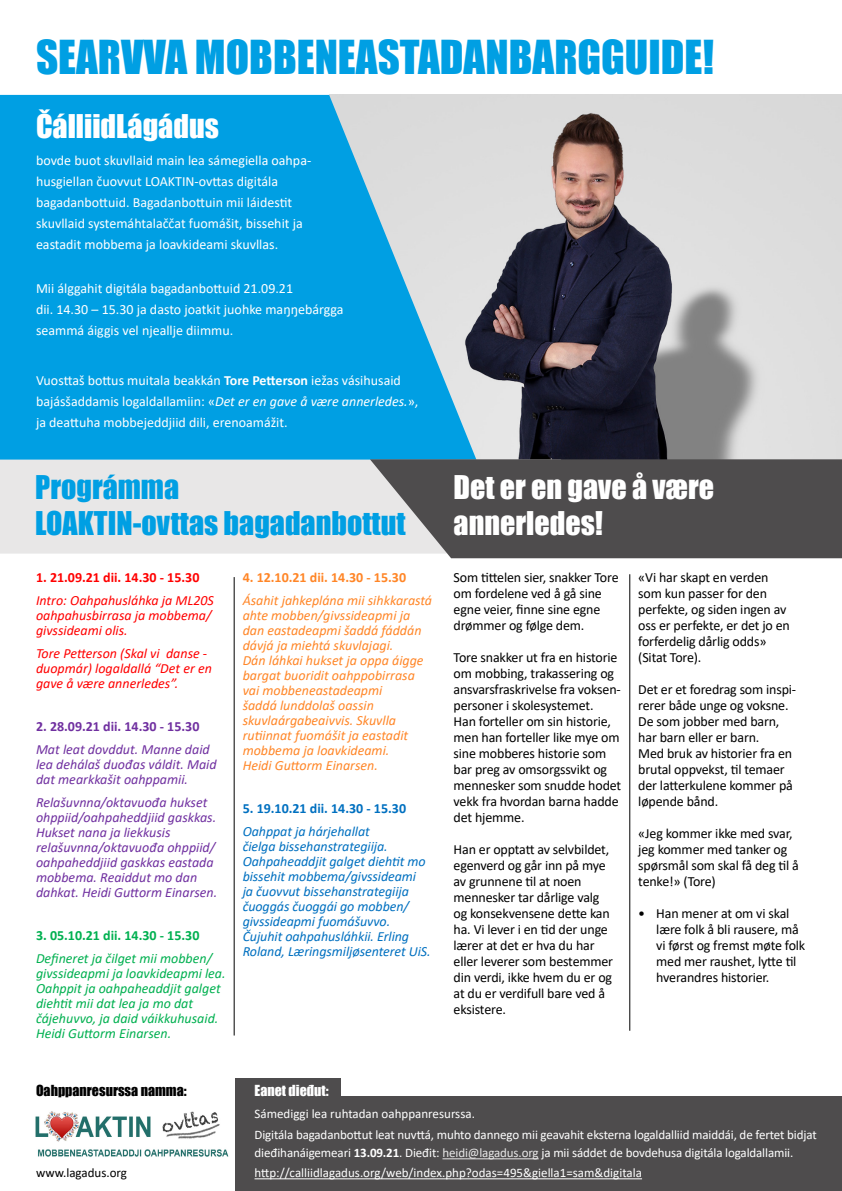
<style>
.page{position:relative;width:842px;height:1191px;background:#fff}
.page>*{position:absolute;margin:0;border:0;box-sizing:border-box;transform-origin:0 0}
.t1{font:43px "Impact";color:#009fe3}
.t2{font:30px/36px "Impact";color:#fff}
.t3{font:30px/36px "Impact";color:#009fe3}
.t4{font:14px/16px "Calibri";letter-spacing:-.01em;color:#000}
.t5{font:14px/21px "Calibri";color:#fff}
.t6{font:italic 14px/15px "Calibri";color:#ff8627}
.t7{font:italic 14px/15px "Calibri";color:#7030a0}
.t8{font:italic 14px/15px "Calibri";letter-spacing:-.005em;color:#0070c0}
.t9{font:italic 14px/15px "Calibri";color:#00b050}
.t10{font:italic 14px/15px "Calibri";color:#f00}
.t11{font:700 14px "Calibri";color:#f00}
.t12{font:700 14px "Calibri";color:#7030a0}
.t13{font:700 14px "Calibri";color:#00b050}
.t14{font:700 14px "Calibri";color:#ff8627}
.t15{font:700 14px "Calibri";color:#0070c0}
.t16{font:14px "Impact";color:#000}
.t17{font:14px "Impact";color:#fff}
.t18{font:13px/18px "Calibri";letter-spacing:-.01em;color:#fff}
.t19{font:13px "Calibri";color:#000}
.s1{font-weight:700}
.s2{font-style:italic}
.s3{color:#e8e7e7}
</style>
<div class="page">
<div style="left:164px;top:1096px;width:678px;height:94px;background:#4e4c4d"></div>
<div style="left:234px;top:1079px;width:107px;height:112px;background:#4e4c4d"></div>
<img style="left:493px;top:95px;width:349px;height:364px">
<svg style="left:0;top:95px;width:493px;height:364px;background:#27a8e0"></svg>
<div style="left:0;top:459px;width:370px;height:94px;background:#e8e7e7"></div>
<svg style="left:370px;top:459px;width:472px;height:99px;background:#5b595a"></svg>
<hr style="left:629px;top:574px;width:1px;height:456px;background:#000">
<hr style="left:234px;top:577px;width:1px;height:458px;background:#000">
<hr style="left:442px;top:1158px;width:97px;height:1px;background:#e8e7e7">
<div style="left:0;top:1079px;width:234px;height:112px;background:#fff"></div>
<img style="left:35px;top:1111px;width:194px;height:46px">
<hr style="left:255px;top:1178px;width:387px;height:1px;background:#fff">
<h1 class="t1" style="left:36px;top:23px;width:680px">SEARVVA MOBBENEASTADANBARGGUIDE!</h1>
<h2 class="t2" style="left:36px;top:107px;width:184px">ČálliidLágádus</h2>
<p class="t5" style="left:36px;top:149px;width:277px">bovde buot skuvllaid main lea sámegiella oahpa&shy;husgiellan čuovvut LOAKTIN-ovttas digitála bagadanbottuid. Bagadan--bottuin mii láidestit skuvllaid systemáhtalaččat fuomášit, bissehit ja eastadit mobbema ja loavkideami skuvllas.</p>
<p class="t5" style="left:36px;top:278px;width:309px">Mii álggahit digitála bagadanbottuid 21.09.21<br>dii. 14.30 – 15.30 ja dasto joatkit juohke maŋŋebárgga seammá áiggis vel njeallje diimmu.</p>
<p class="t5" style="left:36px;top:370px;width:384px">Vuosttaš bottus muitala beakkán <span class="s1">Tore Petterson</span> iežas vásihusaid bajásšaddamis logaldallamiin: «<span class="s2">Det er en gave å være annerledes.</span>», ja deattuha mobbejeddjiid dili, erenoamážit.</p>
<h2 class="t3" style="left:35px;top:468px;width:372px">Prográmma<br>LOAKTIN-ovttas bagadanbottut</h2>
<p class="t11" style="left:36px;top:567px;width:165px">1. 21.09.21 dii. 14.30 - 15.30</p>
<p class="t10" style="left:36px;top:592px;width:179px">Intro: Oahpahusláhka ja ML20S oahpahusbirrasa ja mobbema/ givssideami olis.</p>
<p class="t10" style="left:36px;top:645px;width:177px">Tore Petterson (Skal vi danse - duopmár) logaldallá “Det er en gave å være annerledes”.</p>
<p class="t12" style="left:36px;top:716px;width:165px">2. 28.09.21 dii. 14.30 - 15.30</p>
<p class="t7" style="left:36px;top:741px;width:182px">Mat leat dovddut. Manne daid lea dehálaš duođas váldit. Maid dat mearkkašit oahppamii.</p>
<p class="t7" style="left:36px;top:794px;width:183px">Relašuvnna/oktavuođa hukset ohppiid/oahpaheddjiid gaskkas.<br>Hukset nana ja liekkusis relašuvnna/oktavuođa ohppiid/ oahpaheddjiid gaskkas eastada mobbema. Reaiddut mo dan dahkat. Heidi Guttorm Einarsen.</p>
<p class="t13" style="left:36px;top:925px;width:165px">3. 05.10.21 dii. 14.30 - 15.30</p>
<p class="t9" style="left:36px;top:949px;width:191px">Defineret ja čilget mii mobben/ givssideapmi ja loavkideapmi lea.<br>Oahppit ja oahpaheaddjit galget diehtit mii dat lea ja mo dat čájehuvvo, ja daid váikkuhusaid.<br>Heidi Guttorm Einarsen.</p>
<p class="t14" style="left:243px;top:567px;width:165px">4. 12.10.21 dii. 14.30 - 15.30</p>
<p class="t6" style="left:243px;top:592px;width:191px">Ásahit jahkeplána mii sihkkarastá ahte mobben/givssideapmi ja dan eastadeapmi šaddá fáddán dávjá ja miehtá skuvlajagi.<br>Dán láhkai hukset ja oppa áigge bargat buoridit oahppobirrasa vai mobbeneastadeapmi<br>šaddá lunddolaš oassin skuvlaárgabeaivvis. Skuvlla rutiinnat fuomášit ja eastadit mobbema ja loavkideami.<br>Heidi Guttorm Einarsen.</p>
<p class="t15" style="left:243px;top:798px;width:165px">5. 19.10.21 dii. 14.30 - 15.30</p>
<p class="t8" style="left:243px;top:823px;width:189px">Oahppat ja hárjehallat<br>čielga bissehanstrategiija.<br>Oahpaheaddjit galget diehtit mo bissehit mobbema/givssideami<br>ja čuovvut bissehanstrategiija čuoggás čuoggái go mobben/ givssideapmi fuomášuvvo.<br>Čujuhit oahpahusláhkii. Erling<br>Roland, Læringsmiljøsenteret UiS.</p>
<h2 class="t2" style="left:454px;top:468px;width:262px">Det er en gave å være annerledes!</h2>
<p class="t4" style="left:454px;top:569px;width:167px">Som tittelen sier, snakker Tore om fordelene ved å gå sine egne veier, finne sine egne drømmer og følge dem.</p>
<p class="t4" style="left:454px;top:649px;width:169px">Tore snakker ut fra en historie om mobbing, trakassering og ansvarsfraskrivelse fra voksen&shy;personer i skolesystemet.<br>Han forteller om sin historie, men han forteller like mye om sine mobberes historie som bar preg av omsorgssvikt og mennesker som snudde hodet vekk fra hvordan barna hadde det hjemme.</p>
<p class="t4" style="left:454px;top:841px;width:161px">Han er opptatt av selvbildet, egenverd og går inn på mye av grunnene til at noen mennesker tar dårlige valg og konsekvensene dette kan ha. Vi lever i en tid der unge lærer at det er hva du har eller leverer som bestemmer din verdi, ikke hvem du er og at du er verdifull bare ved å eksistere.</p>
<p class="t4" style="left:638px;top:569px;width:153px">«Vi har skapt en verden som kun passer for den perfekte, og siden ingen av oss er perfekte, er det jo en forferdelig dårlig odds» (Sitat Tore).</p>
<p class="t4" style="left:638px;top:681px;width:158px">Det er et foredrag som inspi&shy;rerer både unge og voksne.<br>De som jobber med barn, har barn eller er barn.<br>Med bruk av historier fra en brutal oppvekst, til temaer der latterkulene kommer på løpende bånd.</p>
<p class="t4" style="left:638px;top:825px;width:162px">«Jeg kommer ikke med svar, jeg kommer med tanker og spørsmål som skal få deg til å tenke!» (Tore)</p>
<p class="t4" style="left:656px;top:905px;width:150px;text-indent:-18px">• Han mener at om vi skal lære folk å bli rausere, må vi først og fremst møte folk med mer raushet, lytte til hverandres historier.</p>
<p class="t16" style="left:36px;top:1080px;width:152px">Oahppanresurssa namma:</p>
<p class="t19" style="left:36px;top:1164px;width:93px">www.lagadus.org</p>
<p class="t17" style="left:255px;top:1080px;width:76px">Eanet dieđut:</p>
<p class="t18" style="left:255px;top:1104px;width:222px">Sámediggi lea ruhtadan oahppanresurssa.</p>
<p class="t18" style="left:255px;top:1125px;width:564px">Digitála bagadanbottut leat nuvttá, muhto dannego mii geavahit eksterna logaldalliid maiddái, de fertet bidjat dieđihanáigemeari <span class="s1">13.09.21</span>. Dieđit: <span class="s3">heidi@lagadus.org</span> ja mii sáddet de bovdehusa digitála logaldallamii.</p>
<p class="t18" style="left:255px;top:1163px;width:389px">http://calliidlagadus.org/web/index.php?odas=495&amp;giella1=sam&amp;digitala</p>
</div>
